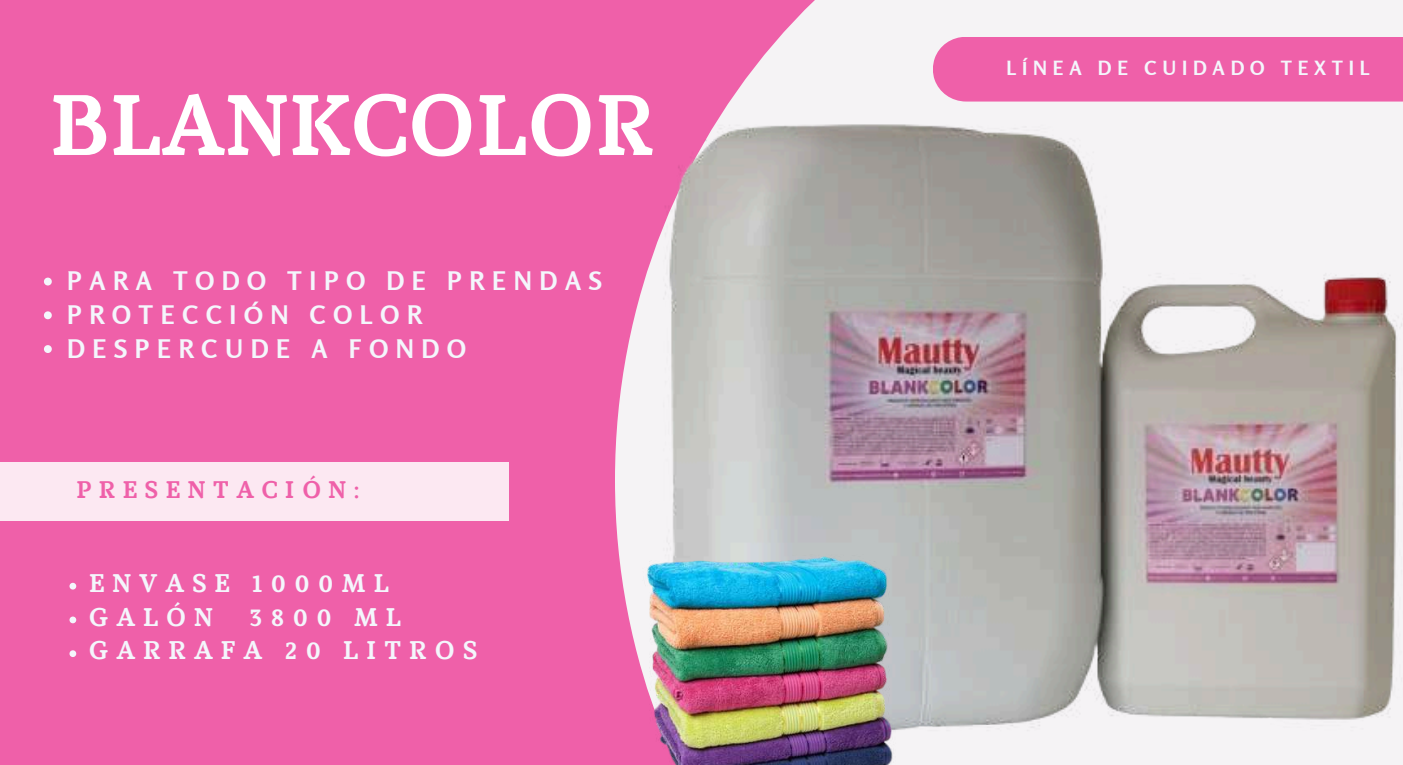
<style>
.page{position:relative;width:1403px;height:765px;background:#ef60a9}
.page>*{position:absolute;margin:0;border:0;box-sizing:border-box;transform-origin:0 0}
.t1{font:700 85.5px "Marta";color:#fff}
.t2{font:700 25.5px/33.8px "Rosario";letter-spacing:.3em;color:#f4f6fc}
.t3{font:700 25.5px/33.8px "Marta";letter-spacing:.3em;color:#f4f6fc}
.t4{font:700 24px "Marta";letter-spacing:.3em;color:#ef60a9}
.t5{font:700 19.5px "Rosario";letter-spacing:.3em;color:#f4f6fc}
</style>
<div class="page">
<svg style="left:615px;top:0;width:788px;height:660px;fill:#f5f3f5"></svg>
<svg style="left:933px;top:37px;width:470px;height:65px"></svg>
<div style="left:0;top:462px;width:509px;height:58px;background:#fce8f2"></div>
<img style="left:639px;top:102px;width:764px;height:663px">
<img style="left:639px;top:545px;width:263px;height:220px">
<svg style="left:44px;top:278px;width:8px;height:8px"></svg>
<svg style="left:44px;top:311px;width:8px;height:8px"></svg>
<svg style="left:44px;top:345px;width:8px;height:8px"></svg>
<svg style="left:69px;top:583px;width:7px;height:7px"></svg>
<svg style="left:69px;top:617px;width:7px;height:6px"></svg>
<svg style="left:69px;top:650px;width:7px;height:7px"></svg>
<h1 class="t1" style="left:50px;top:91px;width:606px">BLANKCOLOR</h1>
<p class="t2" style="left:67px;top:264px;width:536px">PARA TODO TIPO DE PRENDAS<br>PROTECCIÓN COLOR<br>DESPERCUDE A FONDO</p>
<p class="t4" style="left:77px;top:480px;width:284px">PRESENTACIÓN:</p>
<p class="t3" style="left:89px;top:569px;width:301px">ENVASE 1000ML<br>GALÓN</p>
<p class="t3" style="left:89px;top:602px;width:390px;text-indent:160px">3800 ML<br>GARRAFA 20 LITROS</p>
<p class="t5" style="left:1006px;top:56px;width:365px">LÍNEA DE CUIDADO TEXTIL</p>
</div>
